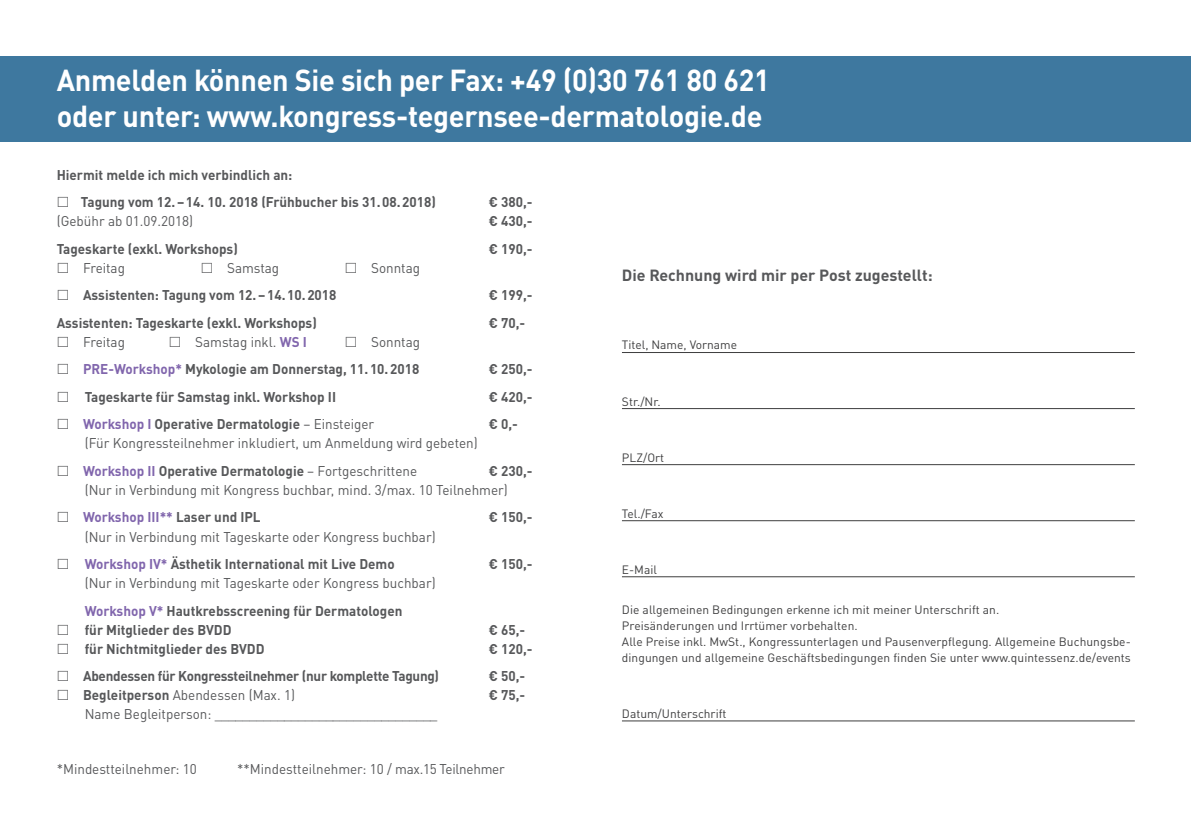
<style>
.page{position:relative;width:1191px;height:840px;background:#fff}
.page>*{position:absolute;margin:0;border:0;box-sizing:border-box;transform-origin:0 0}
.t1{font:700 30px/36px "DINOT";letter-spacing:-.01em;color:#fff;scale:.96 1}
.t2{font:700 16px "DINOT";color:#57585a}
.t3{font:14px/27.6px "DINOT";color:#57585a;scale:.96 1}
.t4{font:700 14px/27.6px "DINOT";color:#57585a;scale:.96 1}
.t5{font:700 14px "DINOT";letter-spacing:-.02em;color:#57585a;scale:.96 1}
.t6{font:12px/16px "DINOT";letter-spacing:.005em;color:#3e3e3f}
.s1{font-weight:700;color:#8166ad}
.s2{font-weight:400}
.s3{color:#8166ad}
.s4{font-weight:700}
</style>
<div class="page">
<div style="left:0;top:56px;width:1191px;height:86px;background:#3e789f"></div>
<hr style="left:622px;top:352px;width:512px;height:1px;background:#3e3e3f">
<hr style="left:622px;top:408px;width:512px;height:1px;background:#3e3e3f">
<hr style="left:622px;top:464px;width:512px;height:1px;background:#3e3e3f">
<hr style="left:622px;top:520px;width:512px;height:1px;background:#3e3e3f">
<hr style="left:622px;top:576px;width:512px;height:1px;background:#3e3e3f">
<hr style="left:622px;top:720px;width:512px;height:1px;background:#3e3e3f">
<h1 class="t1" style="left:57px;top:61px;width:744px">Anmelden können Sie sich per Fax: +49 (0)30 761 80 621 oder unter: www.kongress-tegernsee-dermatologie.de</h1>
<p class="t4" style="left:81px;top:160px;width:371px;text-indent:-24px">Hiermit melde ich mich verbindlich an:<br>Tagung vom 12.–14. 10. 2018 (Frühbucher bis 31.08.2018)</p>
<p class="t4" style="left:489px;top:188px;width:47px">€ 380,-</p>
<p class="t3" style="left:57px;top:207px;width:144px">(Gebühr ab 01.09.2018)</p>
<p class="t4" style="left:489px;top:207px;width:47px">€ 430,-</p>
<p class="t4" style="left:57px;top:234px;width:190px">Tageskarte (exkl. Workshops)</p>
<p class="t4" style="left:489px;top:234px;width:47px">€ 190,-</p>
<p class="t3" style="left:83px;top:253px;width:45px">Freitag</p>
<p class="t3" style="left:227px;top:253px;width:56px">Samstag</p>
<p class="t3" style="left:371px;top:253px;width:52px">Sonntag</p>
<p class="t4" style="left:83px;top:281px;width:265px">Assistenten: Tagung vom 12.–14.10.2018</p>
<p class="t4" style="left:489px;top:281px;width:47px">€ 199,-</p>
<p class="t4" style="left:57px;top:308px;width:272px">Assistenten: Tageskarte (exkl. Workshops)</p>
<p class="t4" style="left:489px;top:308px;width:39px">€ 70,-</p>
<p class="t3" style="left:83px;top:327px;width:45px">Freitag</p>
<p class="t3" style="left:195px;top:327px;width:118px">Samstag inkl. <span class="s1">WS I</span></p>
<p class="t4" style="left:83px;top:327px;width:352px;text-align:right"><span class="s2">Sonntag<br></span><span class="s3">PRE-Workshop*</span> Mykologie am Donnerstag, 11.10.2018</p>
<p class="t4" style="left:489px;top:355px;width:47px">€ 250,-</p>
<p class="t4" style="left:85px;top:382px;width:263px">Tageskarte für Samstag inkl. Workshop II</p>
<p class="t4" style="left:489px;top:382px;width:47px">€ 420,-</p>
<p class="t4" style="left:83px;top:410px;width:305px"><span class="s3">Workshop I</span> Operative Dermatologie <span class="s2">– Einsteiger</span></p>
<p class="t4" style="left:489px;top:410px;width:32px">€ 0,-</p>
<p class="t3" style="left:83px;top:429px;width:413px">(Für Kongressteilnehmer inkludiert, um Anmeldung wird gebeten)<br><span class="s1">Workshop II</span> <span class="s4">Operative Dermatologie</span> – Fortgeschrittene</p>
<p class="t4" style="left:489px;top:456px;width:47px">€ 230,-</p>
<p class="t3" style="left:83px;top:475px;width:444px">(Nur in Verbindung mit Kongress buchbar, mind. 3/max. 10 Teilnehmer)<br><span class="s1">Workshop III**</span> <span class="s4">Laser und IPL</span></p>
<p class="t4" style="left:489px;top:503px;width:47px">€ 150,-</p>
<p class="t3" style="left:85px;top:522px;width:367px">(Nur in Verbindung mit Tageskarte oder Kongress buchbar)<br><span class="s1">Workshop IV*</span> <span class="s4">Ästhetik International mit Live Demo</span></p>
<p class="t4" style="left:489px;top:549px;width:47px">€ 150,-</p>
<p class="t3" style="left:85px;top:568px;width:367px">(Nur in Verbindung mit Tageskarte oder Kongress buchbar)<br><span class="s1">Workshop V*</span> <span class="s4">Hautkrebsscreening für Dermatologen</span></p>
<p class="t4" style="left:85px;top:615px;width:154px">für Mitglieder des BVDD</p>
<p class="t4" style="left:489px;top:615px;width:39px">€ 65,-</p>
<p class="t4" style="left:85px;top:634px;width:189px">für Nichtmitglieder des BVDD</p>
<p class="t4" style="left:489px;top:634px;width:47px">€ 120,-</p>
<p class="t5" style="left:83px;top:666px;width:372px">Abendessen für Kongressteilnehmer (nur komplette Tagung)</p>
<p class="t4" style="left:489px;top:661px;width:39px">€ 50,-</p>
<p class="t3" style="left:83px;top:680px;width:222px"><span class="s4">Begleitperson</span> Abendessen (Max. 1)</p>
<p class="t4" style="left:489px;top:680px;width:39px">€ 75,-</p>
<p class="t3" style="left:85px;top:699px;width:369px">Name Begleitperson: ________________________________</p>
<p class="t3" style="left:57px;top:754px;width:148px">*Mindestteilnehmer: 10</p>
<p class="t3" style="left:237px;top:754px;width:280px">**Mindestteilnehmer: 10 / max.15 Teilnehmer</p>
<p class="t2" style="left:622px;top:264px;width:312px">Die Rechnung wird mir per Post zugestellt:</p>
<p class="t6" style="left:622px;top:337px;width:117px">Titel, Name, Vorname</p>
<p class="t6" style="left:622px;top:393px;width:40px">Str./Nr.</p>
<p class="t6" style="left:622px;top:449px;width:44px">PLZ/Ort</p>
<p class="t6" style="left:622px;top:505px;width:43px">Tel./Fax</p>
<p class="t6" style="left:622px;top:561px;width:36px">E-Mail</p>
<p class="t6" style="left:622px;top:601px;width:510px">Die allgemeinen Bedingungen erkenne ich mit meiner Unterschrift an.<br>Preisänderungen und Irrtümer vorbehalten.<br>Alle Preise inkl. MwSt., Kongressunterlagen und Pausenverpflegung. Allgemeine Buchungsbe&shy;dingungen und allgemeine Geschäftsbedingungen finden Sie unter www.quintessenz.de/events</p>
<p class="t6" style="left:622px;top:705px;width:106px">Datum/Unterschrift</p>
</div>
